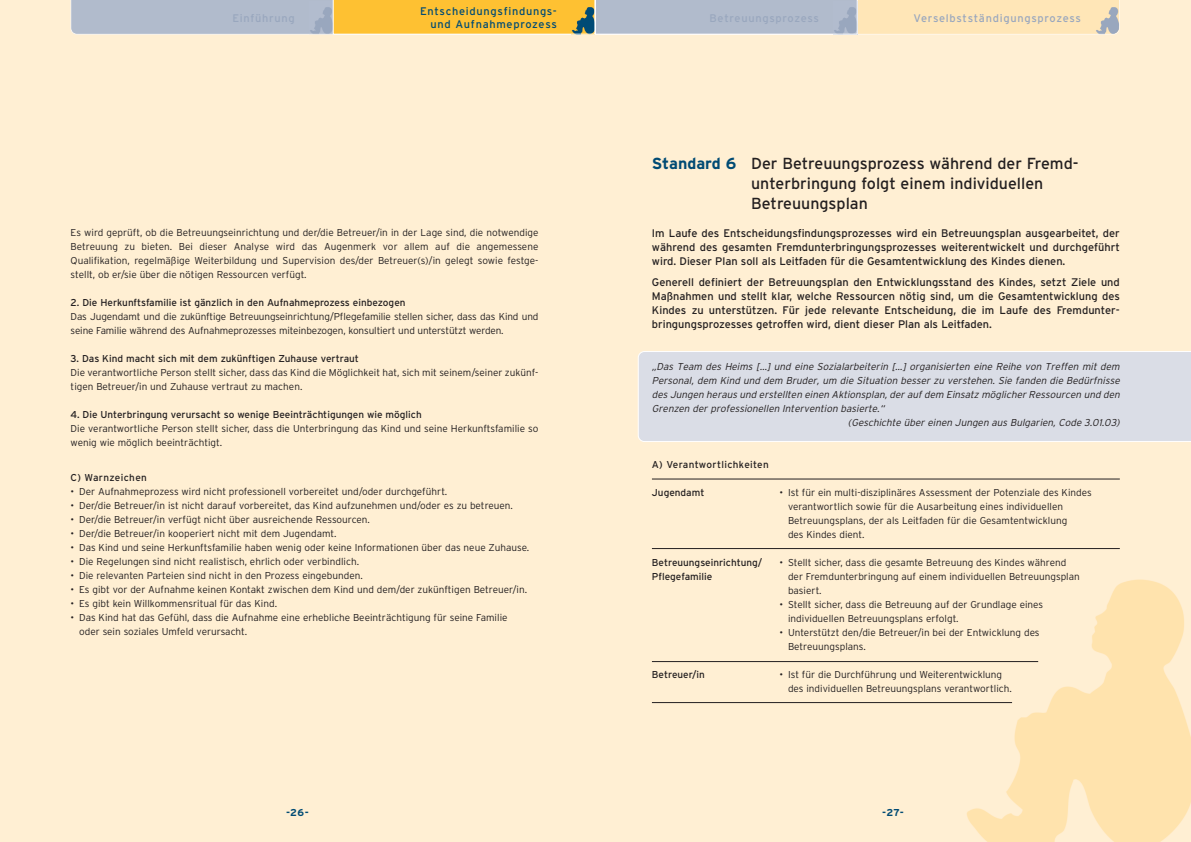
<style>
.page{position:relative;width:1191px;height:842px;background:#fff}
.page>*{position:absolute;margin:0;border:0;box-sizing:border-box;transform-origin:0 0}
.t1{font:16px/20px "Interstate";color:#231f20}
.t2{font:11px/14px "Interstate";color:#231f20;text-align:justify}
.t3{font:11px "Interstate";letter-spacing:.065em;color:#99a7be}
.t4{font:11px/13.2px "Interstate";letter-spacing:.065em;color:#004b74;text-align:right}
.t5{font:300 10px/14px "Interstate";color:#231f20}
.t6{font:italic 300 10px "Interstate";color:#231f20}
.t7{font:10px "Interstate";color:#231f20}
.t8{font:10px "Interstate";letter-spacing:.03em;color:#231f20}
.t9{font:10px "Interstate";letter-spacing:.035em;color:#231f20}
.t10{font:700 10px "Interstate";color:#004b74}
.s1{font-weight:700;color:#004b74}
</style>
<div class="page">
<div style="left:0;top:0;width:1190px;height:841px;background:#ffefd3"></div>
<img style="left:957px;top:548px;width:233px;height:293px">
<div style="left:638px;top:351px;width:552px;height:91px;background:#dadde6"></div>
<hr style="left:652px;top:479px;width:467px;height:1px;background:#231f20">
<hr style="left:652px;top:548px;width:467px;height:1px;background:#231f20">
<hr style="left:652px;top:661px;width:386px;height:1px;background:#231f20">
<hr style="left:652px;top:702px;width:360px;height:1px;background:#231f20">
<svg style="left:71px;top:0;width:1048px;height:34px;background:#d4c5a1"></svg>
<p class="t4" style="left:420px;top:5px;width:138px">Entscheidungsfindungs&shy;und Aufnahmeprozess</p>
<p class="t3" style="left:232px;top:14px;width:64px">Einführung</p>
<p class="t3" style="left:709px;top:14px;width:111px">Betreuungsprozess</p>
<p class="t3" style="left:913px;top:14px;width:169px">Verselbstständigungsprozess</p>
<p class="t5" style="left:71px;top:227px;width:469px;text-align:justify">Es wird geprüft, ob die Betreuungseinrichtung und der/die Betreuer/in in der Lage sind, die notwendige Betreuung zu bieten. Bei dieser Analyse wird das Augenmerk vor allem auf die angemessene Qualifikation, regelmäßige Weiterbildung und Supervision des/der Betreuer(s)/in gelegt sowie festge&shy;stellt, ob er/sie über die nötigen Ressourcen verfügt.</p>
<p class="t7" style="left:71px;top:299px;width:336px">2. Die Herkunftsfamilie ist gänzlich in den Aufnahmeprozess einbezogen</p>
<p class="t5" style="left:71px;top:311px;width:469px">Das Jugendamt und die zukünftige Betreuungseinrichtung/Pflegefamilie stellen sicher, dass das Kind und seine Familie während des Aufnahmeprozesses miteinbezogen, konsultiert und unterstützt werden.</p>
<p class="t7" style="left:71px;top:355px;width:290px">3. Das Kind macht sich mit dem zukünftigen Zuhause vertraut</p>
<p class="t5" style="left:71px;top:367px;width:469px">Die verantwortliche Person stellt sicher, dass das Kind die Möglichkeit hat, sich mit seinem/seiner zukünf&shy;tigen Betreuer/in und Zuhause vertraut zu machen.</p>
<p class="t7" style="left:71px;top:411px;width:353px">4. Die Unterbringung verursacht so wenige Beeinträchtigungen wie möglich</p>
<p class="t5" style="left:71px;top:423px;width:469px">Die verantwortliche Person stellt sicher, dass die Unterbringung das Kind und seine Herkunftsfamilie so wenig wie möglich beeinträchtigt.</p>
<p class="t9" style="left:71px;top:474px;width:78px">C) Warnzeichen</p>
<p class="t5" style="left:71px;top:486px;width:378px">• Der Aufnahmeprozess wird nicht professionell vorbereitet und/oder durchgeführt.</p>
<p class="t5" style="left:71px;top:500px;width:444px">• Der/die Betreuer/in ist nicht darauf vorbereitet, das Kind aufzunehmen und/oder es zu betreuen.</p>
<p class="t5" style="left:71px;top:514px;width:301px">• Der/die Betreuer/in verfügt nicht über ausreichende Ressourcen.</p>
<p class="t5" style="left:71px;top:528px;width:267px">• Der/die Betreuer/in kooperiert nicht mit dem Jugendamt.</p>
<p class="t5" style="left:71px;top:542px;width:460px">• Das Kind und seine Herkunftsfamilie haben wenig oder keine Informationen über das neue Zuhause.</p>
<p class="t5" style="left:71px;top:556px;width:290px">• Die Regelungen sind nicht realistisch, ehrlich oder verbindlich.</p>
<p class="t5" style="left:71px;top:570px;width:294px">• Die relevanten Parteien sind nicht in den Prozess eingebunden.</p>
<p class="t5" style="left:71px;top:584px;width:458px">• Es gibt vor der Aufnahme keinen Kontakt zwischen dem Kind und dem/der zukünftigen Betreuer/in.</p>
<p class="t5" style="left:71px;top:598px;width:208px">• Es gibt kein Willkommensritual für das Kind.</p>
<p class="t5" style="left:79px;top:612px;width:430px;text-indent:-9px">• Das Kind hat das Gefühl, dass die Aufnahme eine erhebliche Beeinträchtigung für seine Familie oder sein soziales Umfeld verursacht.</p>
<p class="t10" style="left:286px;top:809px;width:24px">-26-</p>
<h1 class="t1" style="left:751px;top:155px;width:329px;text-indent:-99px"><span class="s1">Standard 6</span> Der Betreuungsprozess während der Fremd&shy;unterbringung folgt einem individuellen<br>Betreuungsplan</h1>
<p class="t2" style="left:652px;top:227px;width:469px">Im Laufe des Entscheidungsfindungsprozesses wird ein Betreuungsplan ausgearbeitet, der während des gesamten Fremdunterbringungsprozesses weiterentwickelt und durchgeführt wird. Dieser Plan soll als Leitfaden für die Gesamtentwicklung des Kindes dienen.</p>
<p class="t2" style="left:652px;top:276px;width:469px">Generell definiert der Betreuungsplan den Entwicklungsstand des Kindes, setzt Ziele und Maßnahmen und stellt klar, welche Ressourcen nötig sind, um die Gesamtentwicklung des Kindes zu unterstützen. Für jede relevante Entscheidung, die im Laufe des Fremdunter&shy;bringungsprozesses getroffen wird, dient dieser Plan als Leitfaden.</p>
<p class="t6" style="left:652px;top:363px;width:471px">„Das Team des Heims […] und eine Sozialarbeiterin […] organisierten eine Reihe von Treffen mit dem</p>
<p class="t6" style="left:652px;top:377px;width:471px">Personal, dem Kind und dem Bruder, um die Situation besser zu verstehen. Sie fanden die Bedürfnisse</p>
<p class="t6" style="left:652px;top:391px;width:471px">des Jungen heraus und erstellten einen Aktionsplan,der aufdem Einsatz möglicher Ressourcen und den</p>
<p class="t6" style="left:652px;top:405px;width:236px">Grenzen der professionellen Intervention basierte.“</p>
<p class="t6" style="left:848px;top:419px;width:275px">(Geschichte über einen Jungen aus Bulgarien, Code 3.01.03)</p>
<p class="t8" style="left:652px;top:461px;width:118px">A) Verantwortlichkeiten</p>
<p class="t7" style="left:652px;top:489px;width:54px">Jugendamt</p>
<p class="t5" style="left:788px;top:486px;width:305px;text-indent:-9px">• Ist für ein multi-disziplinäres Assessment der Potenziale des Kindes verantwortlich sowie für die Ausarbeitung eines individuellen Betreuungsplans, der als Leitfaden für die Gesamtentwicklung<br>des Kindes dient.</p>
<p class="t7" style="left:652px;top:559px;width:112px">Betreuungseinrichtung/</p>
<p class="t5" style="left:779px;top:556px;width:288px">• Stellt sicher, dass die gesamte Betreuung des Kindes während</p>
<p class="t7" style="left:652px;top:573px;width:62px">Pflegefamilie</p>
<p class="t5" style="left:788px;top:570px;width:293px">der Fremdunterbringung auf einem individuellen Betreuungsplan basiert.</p>
<p class="t5" style="left:788px;top:598px;width:257px;text-indent:-9px">• Stellt sicher, dass die Betreuung auf der Grundlage eines individuellen Betreuungsplans erfolgt.</p>
<p class="t5" style="left:788px;top:626px;width:253px;text-indent:-9px">• Unterstützt den/die Betreuer/in bei der Entwicklung des<br>Betreuungsplans.</p>
<p class="t7" style="left:652px;top:671px;width:54px">Betreuer/in</p>
<p class="t5" style="left:788px;top:668px;width:225px;text-indent:-9px">• Ist für die Durchführung und Weiterentwicklung des individuellen Betreuungsplans verantwortlich.</p>
<p class="t10" style="left:882px;top:809px;width:23px">-27-</p>
</div>
